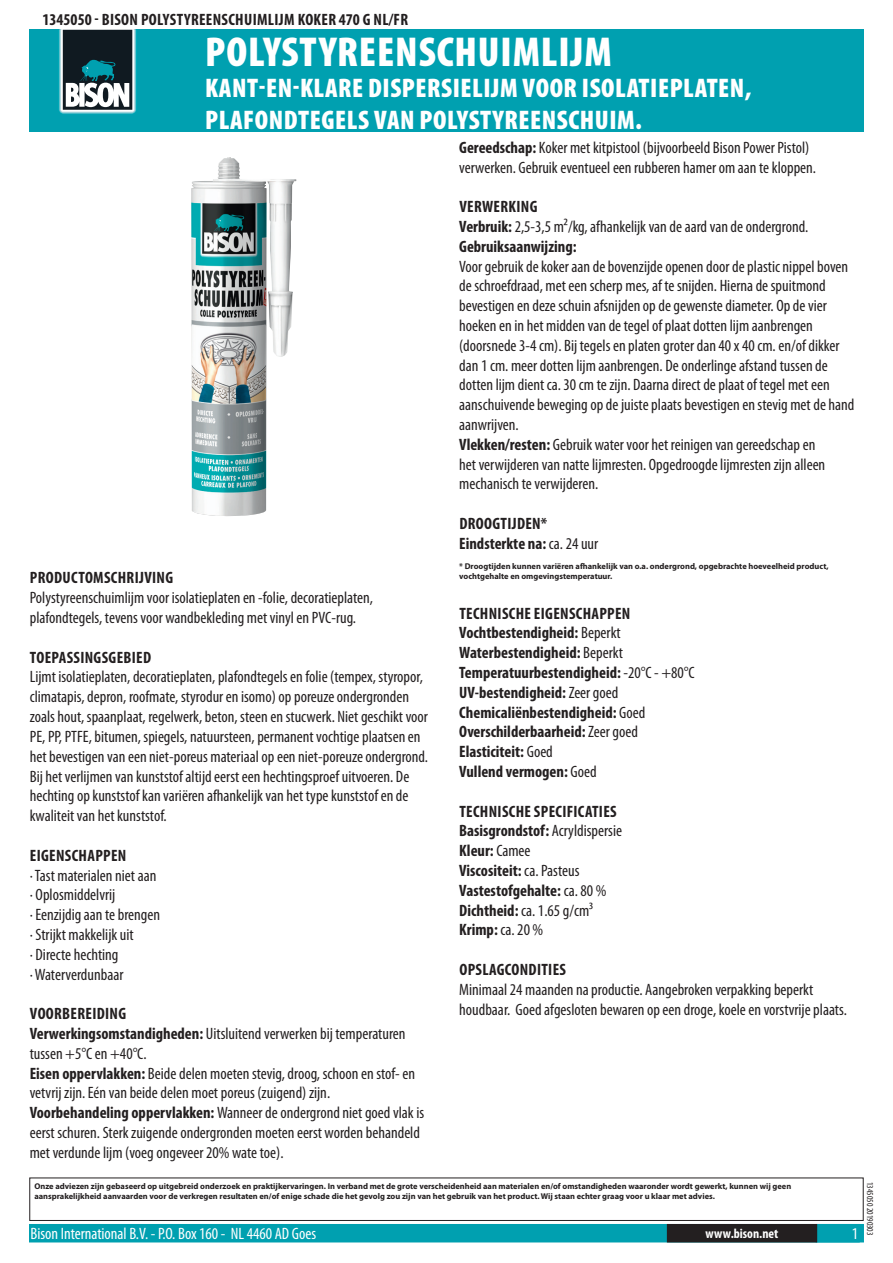
<style>
.page{position:relative;width:893px;height:1263px;background:#fff}
.page>*{position:absolute;margin:0;border:0;box-sizing:border-box;transform-origin:0 0}
.t1{font:900 condensed 42px "Myriad Pro";letter-spacing:.02em;color:#fff}
.t2{font:900 condensed 27px/32.4px "Myriad Pro";letter-spacing:.02em;color:#fff}
.t3{font:condensed 16.5px/19.8px "Myriad Pro";color:#231f20}
.t4{font:700 condensed 16.5px/19.8px "Myriad Pro";letter-spacing:.02em;color:#231f20}
.t5{font:condensed 16.5px "Myriad Pro";color:#fff}
.t6{font:700 condensed 13.5px "Myriad Pro";color:#fff}
.t7{font:condensed 9px "Myriad Pro";color:#231f20}
.t8{font:700 8.4px/10.1px "Myriad Pro";color:#231f20}
.s1{font-weight:700}
.s2{font-weight:400}
</style>
<div class="page">
<div style="left:30px;top:1225px;width:833px;height:17px;background:#00a0b0"></div>
<div style="left:29px;top:1224px;width:835px;height:18px;border:2px solid #00a0b0"></div>
<div style="left:816px;top:1224px;width:44px;height:18px;border:2px solid #00a0b0"></div>
<div style="left:668px;top:1225px;width:148px;height:17px;background:#231f20"></div>
<div style="left:667px;top:1224px;width:150px;height:18px;border:2px solid #231f20"></div>
<div style="left:29px;top:1177px;width:835px;height:44px;border:1px solid #231f20"></div>
<div style="left:30px;top:30px;width:834px;height:102px;background:#00a0b0"></div>
<svg style="left:59px;top:30px;width:78px;height:84px"></svg>
<img style="left:191px;top:157px;width:105px;height:359px">
<p class="t4" style="left:43px;top:9px;width:366px">1345050 - Bison Polystyreenschuimlijm Koker 470 g NL/FR</p>
<h1 class="t1" style="left:205px;top:25px;width:408px">POLYSTYREENSCHUIMLIJM</h1>
<h2 class="t2" style="left:205px;top:71px;width:548px">KANT-EN-KLARE DISPERSIELIJM VOOR ISOLATIEPLATEN,<br>PLAFONDTEGELS VAN POLYSTYREENSCHUIM.</h2>
<p class="t4" style="left:30px;top:568px;width:145px">Productomschrijving</p>
<p class="t3" style="left:30px;top:588px;width:345px">Polystyreenschuimlijm voor isolatieplaten en -folie, decoratieplaten, plafondtegels, tevens voor wandbekleding met vinyl en PVC-rug.</p>
<p class="t4" style="left:30px;top:647px;width:121px">Toepassingsgebied</p>
<p class="t3" style="left:30px;top:667px;width:400px">Lijmt isolatieplaten, decoratieplaten, plafondtegels en folie (tempex, styropor, climatapis, depron, roofmate, styrodur en isomo) op poreuze ondergronden zoals hout, spaanplaat, regelwerk, beton, steen en stucwerk. Niet geschikt voor PE, PP, PTFE, bitumen, spiegels, natuursteen, permanent vochtige plaatsen en het bevestigen van een niet-poreus materiaal op een niet-poreuze ondergrond.<br>Bij het verlijmen van kunststof altijd eerst een hechtingsproef uitvoeren. De hechting op kunststof kan variëren afhankelijk van het type kunststof en de kwaliteit van het kunststof.</p>
<p class="t4" style="left:30px;top:845px;width:98px">Eigenschappen</p>
<p class="t3" style="left:30px;top:865px;width:132px">· Tast materialen niet aan · Oplosmiddelvrij<br>· Eenzijdig aan te brengen · Strijkt makkelijk uit<br>· Directe hechting<br>· Waterverdunbaar</p>
<p class="t3" style="left:30px;top:1003px;width:396px"><span class="s1">Voorbereiding<br>Verwerkingsomstandigheden:</span> Uitsluitend verwerken bij temperaturen tussen +5°C en +40°C.<br><span class="s1">Eisen oppervlakken:</span> Beide delen moeten stevig, droog, schoon en stof- en vetvrij zijn. Eén van beide delen moet poreus (zuigend) zijn.<br><span class="s1">Voorbehandeling oppervlakken:</span> Wanneer de ondergrond niet goed vlak is eerst schuren. Sterk zuigende ondergronden moeten eerst worden behandeld met verdunde lijm (voeg ongeveer 20% wate toe).</p>
<p class="t3" style="left:459px;top:137px;width:358px"><span class="s1">Gereedschap:</span> Koker met kitpistool (bijvoorbeeld Bison Power Pistol) verwerken. Gebruik eventueel een rubberen hamer om aan te kloppen.</p>
<p class="t3" style="left:459px;top:197px;width:351px"><span class="s1">Verwerking<br>Verbruik:</span> 2,5-3,5 m²/kg, afhankelijk van de aard van de ondergrond.<br><span class="s1">Gebruiksaanwijzing:</span></p>
<p class="t3" style="left:459px;top:256px;width:397px">Voor gebruik de koker aan de bovenzijde openen door de plastic nippel boven de schroefdraad, met een scherp mes, af te snijden. Hierna de spuitmond bevestigen en deze schuin afsnijden op de gewenste diameter. Op de vier hoeken en in het midden van de tegel of plaat dotten lijm aanbrengen (doorsnede 3-4 cm). Bij tegels en platen groter dan 40 x 40 cm. en/of dikker dan 1 cm. meer dotten lijm aanbrengen. De onderlinge afstand tussen de dotten lijm dient ca. 30 cm te zijn. Daarna direct de plaat of tegel met een aanschuivende beweging op de juiste plaats bevestigen en stevig met de hand aanwrijven.<br><span class="s1">Vlekken/resten:</span> Gebruik water voor het reinigen van gereedschap en<br>het verwijderen van natte lijmresten. Opgedroogde lijmresten zijn alleen mechanisch te verwijderen.</p>
<p class="t4" style="left:459px;top:513px;width:140px">Droogtijden*<br>Eindsterkte na: <span class="s2">ca. 24 uur</span></p>
<p class="t8" style="left:459px;top:561px;width:371px">* Droogtijden kunnen variëren afhankelijk van o.a. ondergrond, opgebrachte hoeveelheid product, vochtgehalte en omgevingstemperatuur.</p>
<p class="t4" style="left:459px;top:603px;width:237px">Technische eigenschappen<br>Vochtbestendigheid: <span class="s2">Beperkt<br></span>Waterbestendigheid: <span class="s2">Beperkt<br></span>Temperatuurbestendigheid: <span class="s2">-20°C - +80°C<br></span>UV-bestendigheid: <span class="s2">Zeer goed<br></span>Chemicaliënbestendigheid: <span class="s2">Goed<br></span>Overschilderbaarheid: <span class="s2">Zeer goed<br></span>Elasticiteit: <span class="s2">Goed<br></span>Vullend vermogen: <span class="s2">Goed</span></p>
<p class="t4" style="left:459px;top:801px;width:164px">Technische specificaties<br>Basisgrondstof: <span class="s2">Acryldispersie<br></span>Kleur: <span class="s2">Camee<br></span>Viscositeit: <span class="s2">ca. Pasteus<br></span>Vastestofgehalte: <span class="s2">ca. 80 %<br></span>Dichtheid: <span class="s2">ca. 1.65 g/cm³<br></span>Krimp: <span class="s2">ca. 20 %</span></p>
<p class="t4" style="left:459px;top:959px;width:108px">Opslagcondities</p>
<p class="t3" style="left:459px;top:979px;width:389px">Minimaal 24 maanden na productie. Aangebroken verpakking beperkt houdbaar. Goed afgesloten bewaren op een droge, koele en vorstvrije plaats.</p>
<p class="t8" style="left:34px;top:1181px;width:758px">Onze adviezen zijn gebaseerd op uitgebreid onderzoek en praktijkervaringen. In verband met de grote verscheidenheid aan materialen en/of omstandigheden waaronder wordt gewerkt, kunnen wij geen aansprakelijkheid aanvaarden voor de verkregen resultaten en/of enige schade die het gevolg zou zijn van het gebruik van het product. Wij staan echter graag voor u klaar met advies.</p>
<p class="t5" style="left:31px;top:1224px;width:287px">Bison International B.V. - P.O. Box 160 - NL 4460 AD Goes</p>
<p class="t6" style="left:706px;top:1225px;width:74px">www.bison.net</p>
<p class="t5" style="left:852px;top:1224px;width:8px">1</p>
<p class="t7" style="left:875px;top:1182px;width:55px;rotate:90deg">1345050 20190303</p>
</div>
